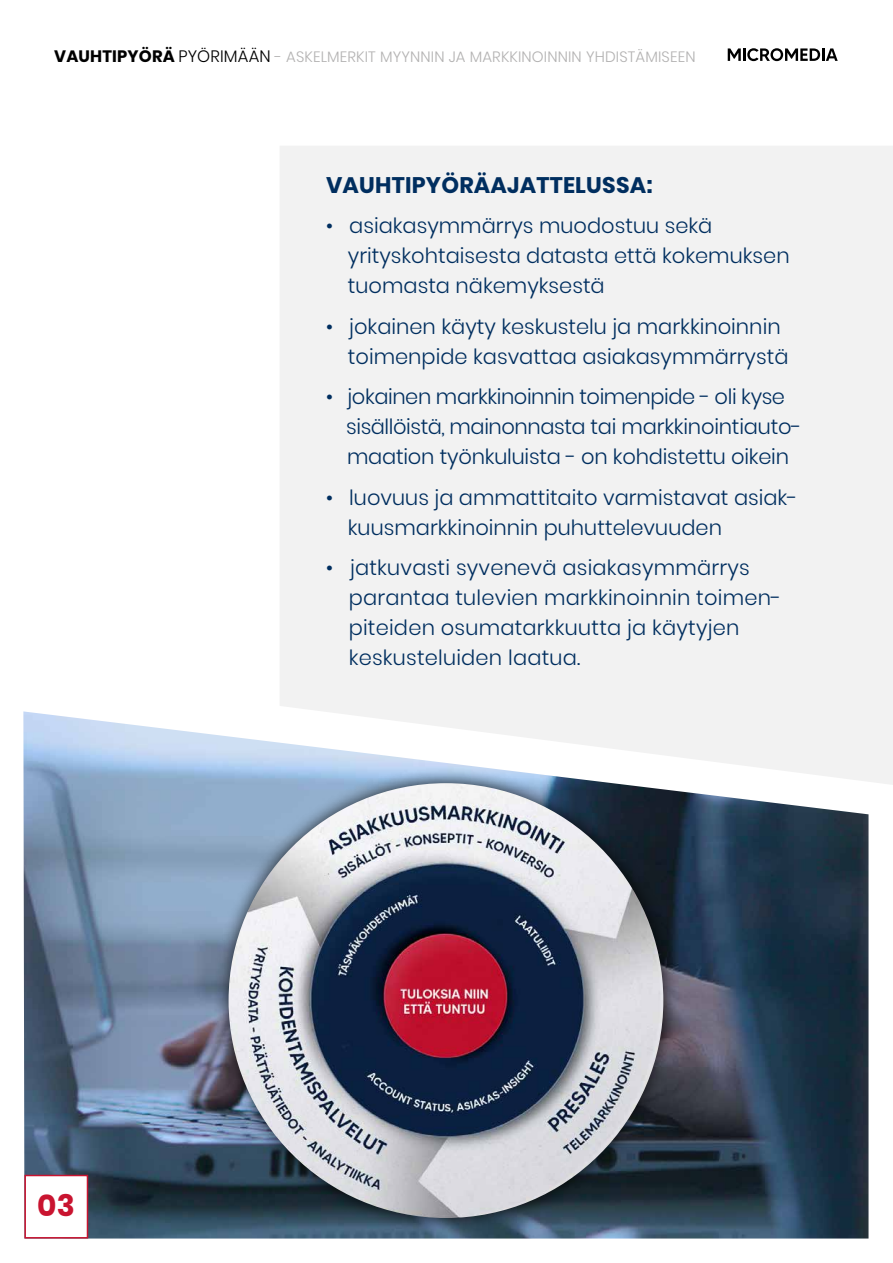
<style>
.page{position:relative;width:893px;height:1263px;background:#fff}
.page>*{position:absolute;margin:0;border:0;box-sizing:border-box;transform-origin:0 0}
.t1{font:700 30px "Poppins";color:#c91430}
.t2{font:700 22.5px "Poppins";letter-spacing:.01em;color:#002e5f}
.t3{font:300 21px/30px "Poppins";color:#002e5f}
.t4{font:300 21px/30px "Poppins";letter-spacing:-.02em;color:#002e5f}
.t5{font:300 15px "Poppins";letter-spacing:.01em;color:#b3b2b2}
.s1{font-weight:700;font-size:16.5px;color:#000}
.s2{font-size:16.5px;color:#000}
</style>
<div class="page">
<div style="left:280px;top:146px;width:613px;height:639px;background:#f2f2f2"></div>
<img style="left:23px;top:711px;width:845px;height:527px">
<div style="left:24px;top:1175px;width:64px;height:63px;background:#fff;border:2px solid #c91430"></div>
<svg style="left:728px;top:48px;width:110px;height:13px"></svg>
<div style="left:213px;top:768px;width:466px;height:466px;background:#000;opacity:.75"></div>
<img style="left:229px;top:783px;width:434px;height:435px;border-radius:217px">
<p class="t5" style="left:54px;top:48px;width:643px"><span class="s1">VAUHTIPYÖRÄ</span> <span class="s2">PYÖRIMÄÄN</span> - ASKELMERKIT MYYNNIN JA MARKKINOINNIN YHDISTÄMISEEN</p>
<h1 class="t1" style="left:37px;top:1188px;width:39px">03</h1>
<p class="t2" style="left:326px;top:172px;width:328px">VAUHTIPYÖRÄAJATTELUSSA:</p>
<p class="t3" style="left:348px;top:211px;width:443px;text-indent:-22px">• asiakasymmärrys muodostuu sekä yrityskohtaisesta datasta että kokemuksen tuomasta näkemyksestä</p>
<p class="t3" style="left:348px;top:311px;width:442px;text-indent:-22px">• jokainen käyty keskustelu ja markkinoinnin toimenpide kasvattaa asiakasymmärrystä</p>
<p class="t4" style="left:346px;top:382px;width:457px;text-indent:-20px">• jokainen markkinoinnin toimenpide - oli kyse sisällöistä, mainonnasta tai markkinointiauto&shy;maation työnkuluista - on kohdistettu oikein</p>
<p class="t3" style="left:348px;top:482px;width:451px;text-indent:-22px">• luovuus ja ammattitaito varmistavat asiak&shy;kuusmarkkinoinnin puhuttelevuuden</p>
<p class="t3" style="left:349px;top:553px;width:434px;text-indent:-23px">• jatkuvasti syvenevä asiakasymmärrys parantaa tulevien markkinoinnin toimen&shy;piteiden osumatarkkuutta ja käytyjen keskusteluiden laatua.</p>
</div>
